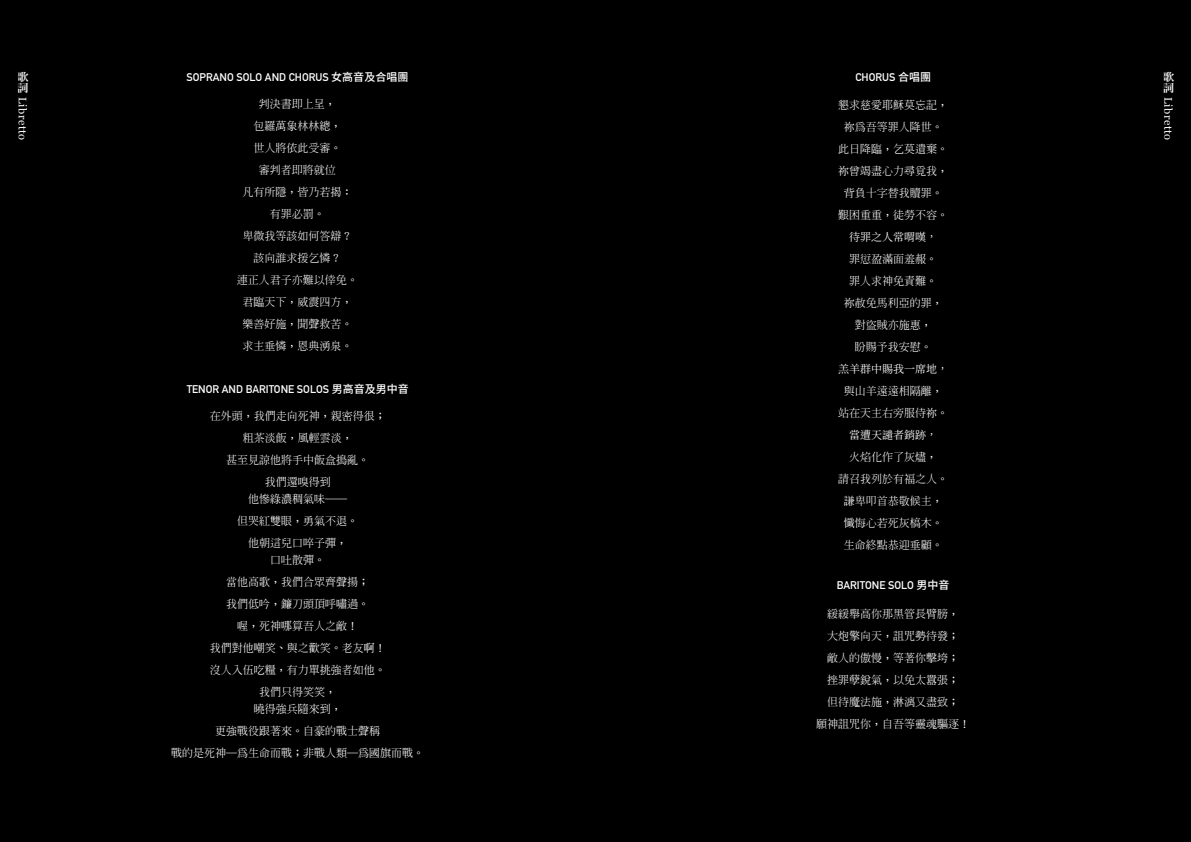
<style>
.page{position:relative;width:1191px;height:842px;background:#000}
.page>*{position:absolute;margin:0;border:0;box-sizing:border-box;transform-origin:0 0}
.t1{font:500 11px/22px "AR Shu Lin Ming B5";color:#fff;text-align:center}
.t2{font:700 11px "DIN Alternate";color:#fff}
.t3{font:11px "Noto Serif CJ Ktc";color:#fff}
.t4{font:11px "Georgia";letter-spacing:.05em;color:#fff}
.t5{font:11px/11.5px "Hira Min Pro N W6";color:#fff}
.s1{font-family:"Noto Sans CJ Ktc";font-weight:500}
.s2{font-family:"Noto Serif CJ Ktc";font-weight:400}
</style>
<div class="page">
<p class="t2" style="left:187px;top:68px;width:223px">SOPRANO SOLO AND CHORUS <span class="s1">女高音及合唱團</span></p>
<p class="t5" style="left:17px;top:70px;width:12px">歌詞</p>
<p class="t4" style="left:30px;top:97px;width:45px;rotate:90deg">Libretto</p>
<p class="t1" style="left:237px;top:94px;width:122px">判決書即上呈，<br>包羅萬象林林總，<br>世人將依此受審。<br>審判者即將就位<br>凡有所隱，皆乃若揭：有罪必罰。<br>卑微我等該如何答辯？該向誰求援乞憐？<br>連正人君子亦難以倖免。君臨天下，威震四方，樂善好施，聞聲救苦。求主垂憐，恩典湧泉。</p>
<p class="t2" style="left:187px;top:381px;width:224px">TENOR AND BARITONE SOLOS <span class="s1">男高音及男中音</span></p>
<p class="t1" style="left:210px;top:406px;width:177px">在外頭，我們走向死神，親密得很；粗茶淡飯，風輕雲淡，<br>甚至見諒他將手中飯盒搗亂。<br>我們還嗅得到</p>
<p class="t1" style="left:237px;top:489px;width:122px">他慘綠濃稠氣味——<br>但哭紅雙眼，勇氣不退。他朝這兒口啐子彈，</p>
<p class="t1" style="left:210px;top:550px;width:177px">口吐散彈。<br>當他高歌，我們合眾齊聲揚；<br>我們低吟，鐮刀頭頂呼嘯過。<br>喔，死神哪算吾人之敵！<br>我們對他嘲笑、與之歡笑。老友啊！沒人入伍吃糧，有力單挑強者如他。我們只得笑笑，</p>
<p class="t1" style="left:171px;top:699px;width:254px">曉得強兵隨來到，<br>更強戰役跟著來。自豪的戰士聲稱<br>戰的是死神—為生命而戰；非戰人類—為國旗而戰。</p>
<p class="t2" style="left:855px;top:68px;width:77px">CHORUS <span class="s1">合唱團</span></p>
<p class="t1" style="left:838px;top:94px;width:111px">懇求慈愛耶穌莫忘記，<span class="s2">祢</span>為吾等罪人降世。此日降臨，乞莫遺棄。<span class="s2">祢</span>曾竭盡心力尋覓我，背負十字替我贖罪。艱困重重，徒勞不容。</p>
<p class="t3" style="left:849px;top:231px;width:89px">待罪之人常喟嘆，</p>
<p class="t1" style="left:843px;top:248px;width:100px">罪愆盈滿面羞赧。罪人求神免責難。<span class="s2">祢</span>赦免馬利亞的罪，對盜賊亦施惠，<br>盼賜予我安慰。</p>
<p class="t3" style="left:838px;top:363px;width:111px">羔羊群中賜我一席地，</p>
<p class="t1" style="left:838px;top:380px;width:111px">與山羊遠遠相隔離，站在天主右旁服侍<span class="s2">祢</span>。</p>
<p class="t3" style="left:849px;top:429px;width:89px">當遭天譴者銷跡，</p>
<p class="t1" style="left:838px;top:446px;width:111px">火焰化作了灰燼，<br>請召我列於有福之人。謙卑叩首恭敬候主，懺悔心若死灰槁木。生命終點恭迎垂顧。</p>
<p class="t2" style="left:837px;top:577px;width:114px">BARITONE SOLO <span class="s1">男中音</span></p>
<p class="t1" style="left:816px;top:603px;width:155px">緩緩舉高你那黑管長臂膀，<br>大炮擎向天，詛咒勢待發；<br>敵人的傲慢，等著你擊垮；<br>挫罪孽銳氣，以免太囂張；<br>但待魔法施，淋漓又盡致；<br>願神詛咒你，自吾等靈魂驅逐！</p>
<p class="t5" style="left:1163px;top:70px;width:12px">歌詞</p>
<p class="t4" style="left:1176px;top:97px;width:45px;rotate:90deg">Libretto</p>
</div>
